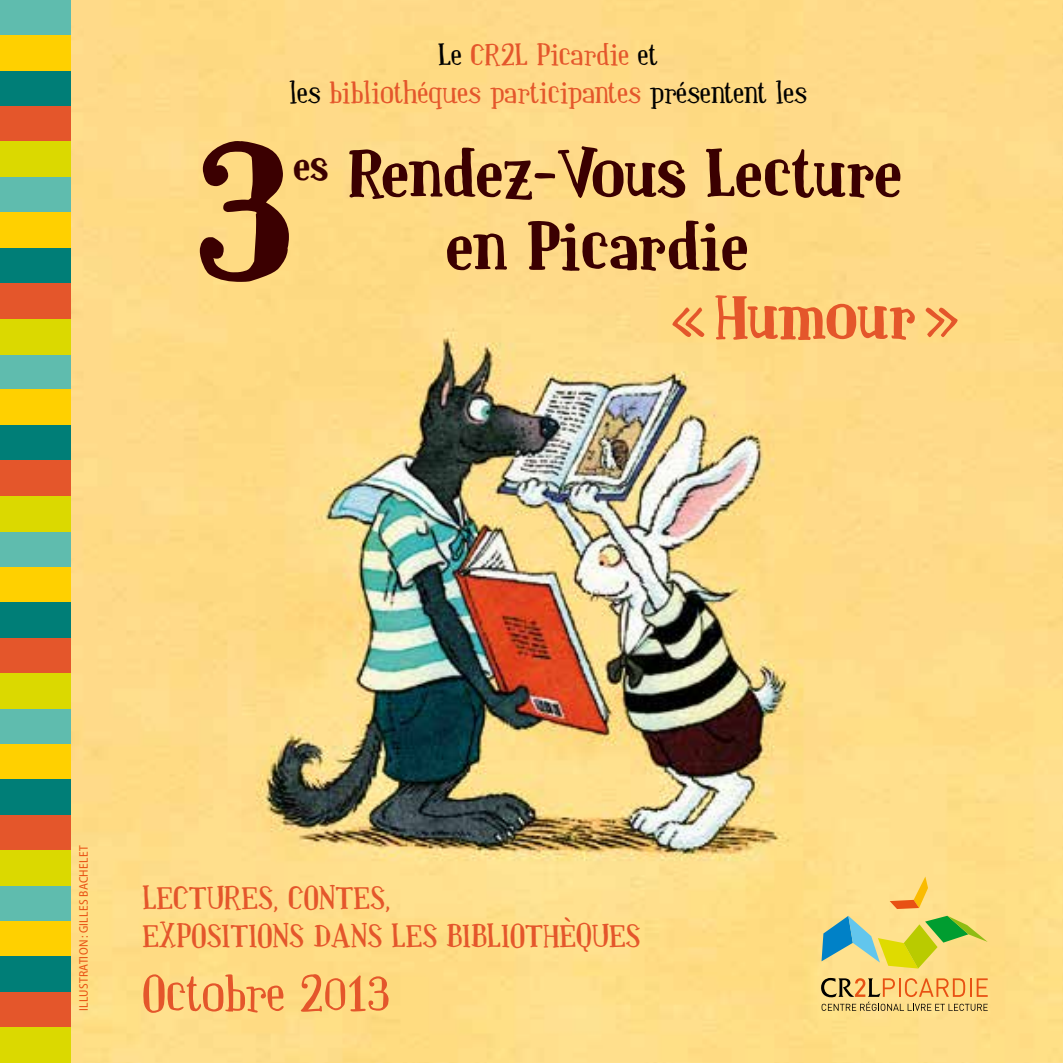
<style>
.page{position:relative;width:1063px;height:1063px;background:#fff}
.page>*{position:absolute;margin:0;border:0;box-sizing:border-box;transform-origin:0 0}
.t1{font:900 214.75px "Paquita Pro";color:#3b0001}
.t2{font:900 68px/73px "Paquita Pro";color:#3b0001;text-align:center}
.t3{font:900 65.5px "Paquita Pro";letter-spacing:-.02em;color:#e4562b}
.t4{font:52.25px "Paquita Pro";color:#e4562b}
.t5{font:33.75px/37.5px "Paquita Pro";color:#e4562b}
.t6{font:31px/38px "Paquita Pro";color:#e4562b;text-align:center}
.t7{font:semi-condensed 12.5px "Myriad Pro";letter-spacing:.02em;color:#e85113}
.s1{color:#000}
</style>
<div class="page">
<img style="left:71px;top:0;width:992px;height:1063px">
<div style="left:0;top:0;width:71px;height:35px;background:#5fbcae"></div>
<div style="left:0;top:177px;width:71px;height:36px;background:#5fbcae"></div>
<div style="left:0;top:354px;width:71px;height:36px;background:#5fbcae"></div>
<div style="left:0;top:531px;width:71px;height:36px;background:#5fbcae"></div>
<div style="left:0;top:709px;width:71px;height:35px;background:#5fbcae"></div>
<div style="left:0;top:886px;width:71px;height:35px;background:#5fbcae"></div>
<div style="left:0;top:35px;width:71px;height:36px;background:#ffd000"></div>
<div style="left:0;top:213px;width:71px;height:35px;background:#ffd000"></div>
<div style="left:0;top:390px;width:71px;height:35px;background:#ffd000"></div>
<div style="left:0;top:567px;width:71px;height:35px;background:#ffd000"></div>
<div style="left:0;top:744px;width:71px;height:36px;background:#ffd000"></div>
<div style="left:0;top:921px;width:71px;height:36px;background:#ffd000"></div>
<div style="left:0;top:71px;width:71px;height:35px;background:#007e77"></div>
<div style="left:0;top:248px;width:71px;height:35px;background:#007e77"></div>
<div style="left:0;top:425px;width:71px;height:36px;background:#007e77"></div>
<div style="left:0;top:602px;width:71px;height:36px;background:#007e77"></div>
<div style="left:0;top:780px;width:71px;height:35px;background:#007e77"></div>
<div style="left:0;top:957px;width:71px;height:35px;background:#007e77"></div>
<div style="left:0;top:106px;width:71px;height:36px;background:#e4562b"></div>
<div style="left:0;top:283px;width:71px;height:36px;background:#e4562b"></div>
<div style="left:0;top:461px;width:71px;height:35px;background:#e4562b"></div>
<div style="left:0;top:638px;width:71px;height:35px;background:#e4562b"></div>
<div style="left:0;top:815px;width:71px;height:35px;background:#e4562b"></div>
<div style="left:0;top:992px;width:71px;height:36px;background:#e4562b"></div>
<div style="left:0;top:142px;width:71px;height:35px;background:#dbd900"></div>
<div style="left:0;top:319px;width:71px;height:35px;background:#dbd900"></div>
<div style="left:0;top:496px;width:71px;height:35px;background:#dbd900"></div>
<div style="left:0;top:673px;width:71px;height:36px;background:#dbd900"></div>
<div style="left:0;top:850px;width:71px;height:36px;background:#dbd900"></div>
<div style="left:0;top:1028px;width:71px;height:35px;background:#dbd900"></div>
<svg style="left:822px;top:916px;width:166px;height:53px;background:#c2cd75"></svg>
<svg style="left:890px;top:877px;width:38px;height:32px"></svg>
<svg style="left:821px;top:978px;width:167px;height:33px;background:#e0b66c"></svg>
<p class="t6" style="left:289px;top:37px;width:520px"><span class="s1">Le</span> CR2L Picardie <span class="s1">et<br>les</span> bibliothéques participantes <span class="s1">présentent les</span></p>
<h2 class="t2" style="left:293px;top:141px;width:610px"><sup>es</sup> Rendez-Vous Lecture en Picardie</h2>
<h3 class="t3" style="left:671px;top:278px;width:290px">«Humour»</h3>
<h1 class="t1" style="left:194px;top:85px;width:100px">3</h1>
<p class="t7" style="left:77px;top:1011px;width:167px;rotate:-90deg">Illustration: Gilles Bachelet</p>
<p class="t5" style="left:142px;top:881px;width:500px">lectures, contes,<br>expositions dans les bibliothèques</p>
<h3 class="t4" style="left:142px;top:963px;width:249px">Octobre 2013</h3>
</div>
